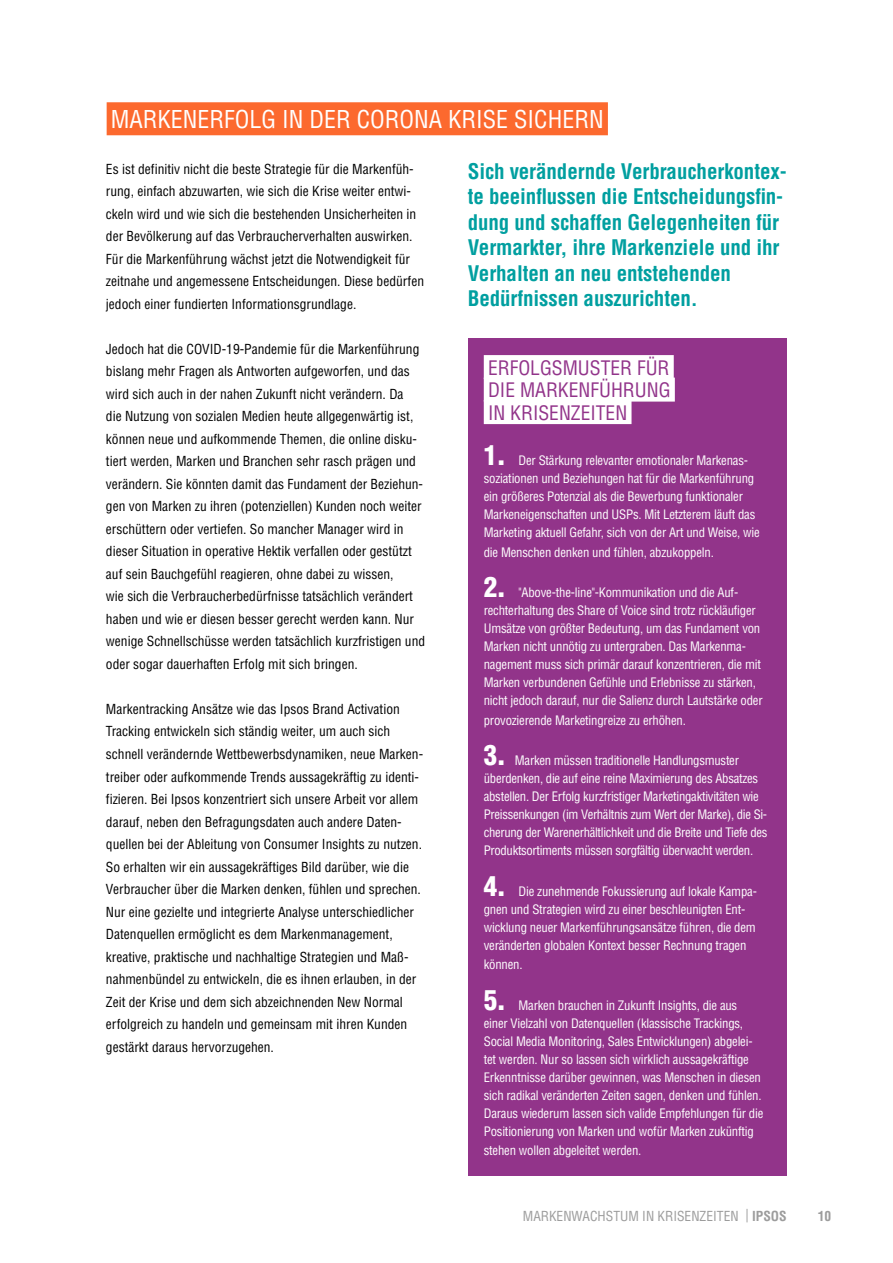
<style>
.page{position:relative;width:893px;height:1263px;background:#fff}
.page>*{position:absolute;margin:0;border:0;box-sizing:border-box;transform-origin:0 0}
.t1{font:condensed 24px "Helvetica LT Std";color:#fff}
.t2{font:700 condensed 21px/25.5px "Helvetica LT Std";letter-spacing:-.005em;color:#009fa0}
.t3{font:condensed 19.5px/22.5px "Helvetica LT Std";color:#92348a;text-align:justify}
.t4{font:condensed 13.5px/22.5px "Helvetica LT Std";color:#000}
.t5{font:condensed 13.5px "Helvetica LT Std";color:#9c9c9c}
.t6{font:700 condensed 13.5px "Helvetica LT Std";color:#9c9c9c}
.t7{font:condensed 12.75px/18px "Helvetica LT Std";letter-spacing:-.015em;color:#fff}
.s1{font-weight:900;font-size:27px}
.s2{font-weight:700}
</style>
<div class="page">
<div style="left:107px;top:102px;width:501px;height:33px;background:#fc692e"></div>
<div style="left:468px;top:338px;width:319px;height:838px;background:#92348a"></div>
<div style="left:484px;top:355px;width:190px;height:24px;background:#fff"></div>
<div style="left:484px;top:378px;width:191px;height:24px;background:#fff"></div>
<div style="left:501px;top:412px;width:126px;height:14px;background:#9c4795"></div>
<div style="left:484px;top:400px;width:147px;height:24px;background:#fff"></div>
<h1 class="t1" style="left:111px;top:104px;width:494px">MARKENERFOLG IN DER CORONA KRISE SICHERN</h1>
<p class="t4" style="left:106px;top:158px;width:320px">Es ist definitiv nicht die beste Strategie für die Markenfüh&shy;rung, einfach abzuwarten, wie sich die Krise weiter entwi&shy;ckeln wird und wie sich die bestehenden Unsicherheiten in der Bevölkerung auf das Verbraucherverhalten auswirken.<br>Für die Markenführung wächst jetzt die Notwendigkeit für zeitnahe und angemessene Entscheidungen. Diese bedürfen jedoch einer fundierten Informationsgrundlage.</p>
<p class="t4" style="left:106px;top:338px;width:321px">Jedoch hat die COVID-19-Pandemie für die Markenführung bislang mehr Fragen als Antworten aufgeworfen, und das wird sich auch in der nahen Zukunft nicht verändern. Da<br>die Nutzung von sozialen Medien heute allgegenwärtig ist, können neue und aufkommende Themen, die online disku&shy;tiert werden, Marken und Branchen sehr rasch prägen und verändern. Sie könnten damit das Fundament der Beziehun&shy;gen von Marken zu ihren (potenziellen) Kunden noch weiter erschüttern oder vertiefen. So mancher Manager wird in dieser Situation in operative Hektik verfallen oder gestützt auf sein Bauchgefühl reagieren, ohne dabei zu wissen,<br>wie sich die Verbraucherbedürfnisse tatsächlich verändert haben und wie er diesen besser gerecht werden kann. Nur wenige Schnellschüsse werden tatsächlich kurzfristigen und oder sogar dauerhaften Erfolg mit sich bringen.</p>
<p class="t4" style="left:106px;top:698px;width:319px">Markentracking Ansätze wie das Ipsos Brand Activation Tracking entwickeln sich ständig weiter, um auch sich schnell verändernde Wettbewerbsdynamiken, neue Marken&shy;treiber oder aufkommende Trends aussagekräftig zu identi&shy;fizieren. Bei Ipsos konzentriert sich unsere Arbeit vor allem darauf, neben den Befragungsdaten auch andere Daten&shy;quellen bei der Ableitung von Consumer Insights zu nutzen.<br>So erhalten wir ein aussagekräftiges Bild darüber, wie die Verbraucher über die Marken denken, fühlen und sprechen.<br>Nur eine gezielte und integrierte Analyse unterschiedlicher Datenquellen ermöglicht es dem Markenmanagement, kreative, praktische und nachhaltige Strategien und Maß&shy;nahmenbündel zu entwickeln, die es ihnen erlauben, in der Zeit der Krise und dem sich abzeichnenden New Normal erfolgreich zu handeln und gemeinsam mit ihren Kunden gestärkt daraus hervorzugehen.</p>
<h2 class="t2" style="left:468px;top:158px;width:320px">Sich verändernde Verbraucherkontex&shy;te beeinflussen die Entscheidungsfin&shy;dung und schaffen Gelegenheiten für Vermarkter, ihre Markenziele und ihr Verhalten an neu entstehenden Bedürfnissen auszurichten.</h2>
<h3 class="t3" style="left:488px;top:356px;width:184px">ERFOLGSMUSTER FÜR DIE MARKENFÜHRUNG IN KRISENZEITEN</h3>
<p class="t7" style="left:484px;top:451px;width:277px"><span class="s1">1.</span> Der Stärkung relevanter emotionaler Markenas&shy;soziationen und Beziehungen hat für die Markenführung ein größeres Potenzial als die Bewerbung funktionaler Markeneigenschaften und USPs. Mit Letzterem läuft das Marketing aktuell Gefahr, sich von der Art und Weise, wie</p>
<p class="t7" style="left:484px;top:543px;width:232px">die Menschen denken und fühlen, abzukoppeln.</p>
<p class="t7" style="left:484px;top:583px;width:280px"><span class="s1">2.</span> "Above-the-line"-Kommunikation und die Auf&shy;rechterhaltung des Share of Voice sind trotz rückläufiger Umsätze von größter Bedeutung, um das Fundament von Marken nicht unnötig zu untergraben. Das Markenma&shy;nagement muss sich primär darauf konzentrieren, die mit Marken verbundenen Gefühle und Erlebnisse zu stärken, nicht jedoch darauf, nur die Salienz durch Lautstärke oder</p>
<p class="t7" style="left:484px;top:711px;width:204px">provozierende Marketingreize zu erhöhen.</p>
<p class="t7" style="left:484px;top:751px;width:285px"><span class="s1">3.</span> Marken müssen traditionelle Handlungsmuster überdenken, die auf eine reine Maximierung des Absatzes abstellen. Der Erfolg kurzfristiger Marketingaktivitäten wie Preissenkungen (im Verhältnis zum Wert der Marke), die Si&shy;cherung der Warenerhältlichkeit und die Breite und Tiefe des Produktsortiments müssen sorgfältig überwacht werden.</p>
<p class="t7" style="left:484px;top:882px;width:275px"><span class="s1">4.</span> Die zunehmende Fokussierung auf lokale Kampa&shy;gnen und Strategien wird zu einer beschleunigten Ent&shy;wicklung neuer Markenführungsansätze führen, die dem veränderten globalen Kontext besser Rechnung tragen</p>
<p class="t7" style="left:484px;top:955px;width:40px">können.</p>
<p class="t7" style="left:484px;top:996px;width:281px"><span class="s1">5.</span> Marken brauchen in Zukunft Insights, die aus einer Vielzahl von Datenquellen (klassische Trackings, Social Media Monitoring, Sales Entwicklungen) abgelei&shy;tet werden. Nur so lassen sich wirklich aussagekräftige Erkenntnisse darüber gewinnen, was Menschen in diesen sich radikal veränderten Zeiten sagen, denken und fühlen.<br>Daraus wiederum lassen sich valide Empfehlungen für die Positionierung von Marken und wofür Marken zukünftig</p>
<p class="t7" style="left:484px;top:1141px;width:159px">stehen wollen abgeleitet werden.</p>
<p class="t5" style="left:523px;top:1207px;width:265px">MARKENWACHSTUM IN KRISENZEITEN | <span class="s2">IPSOS</span></p>
<p class="t6" style="left:818px;top:1207px;width:15px">10</p>
</div>
